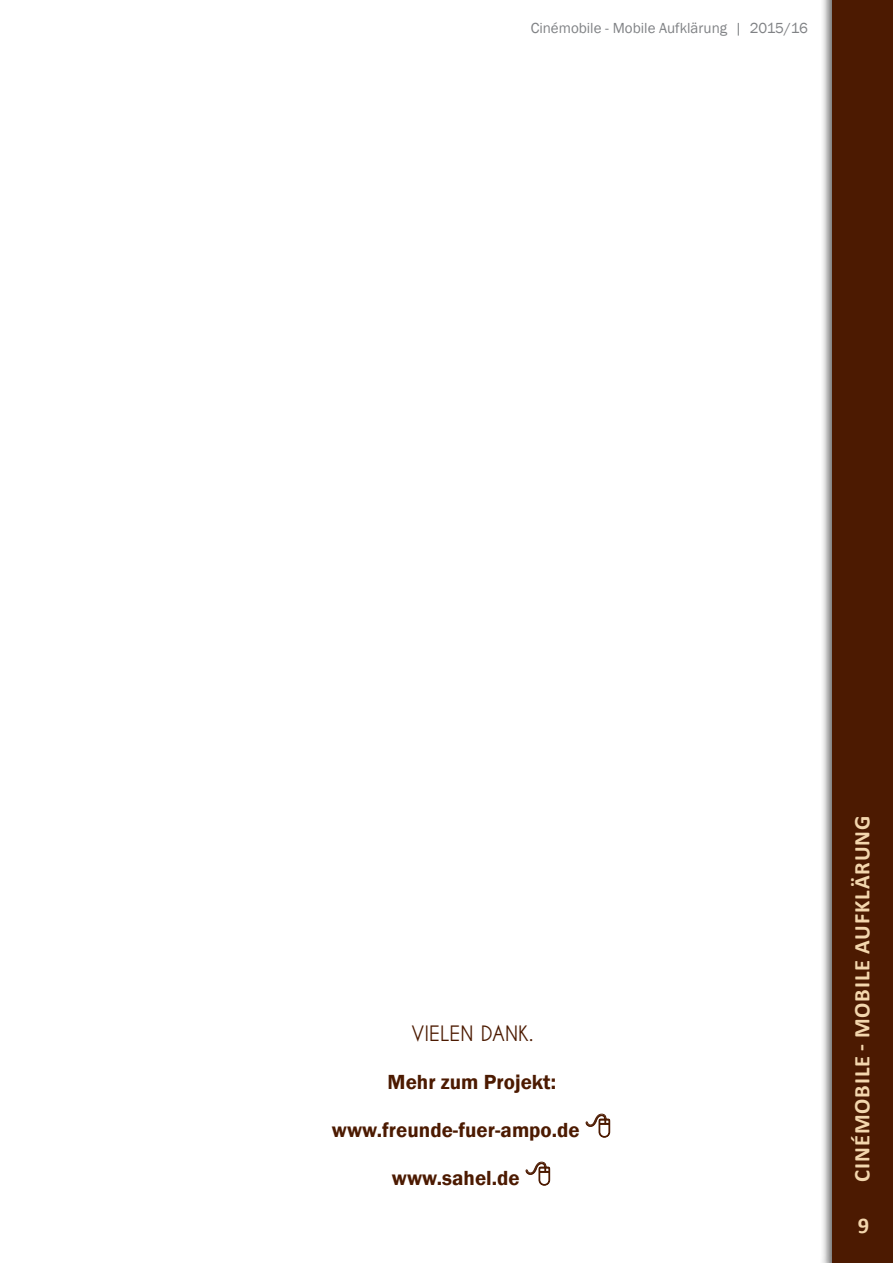
<style>
.page{position:relative;width:893px;height:1263px;background:#fff}
.page>*{position:absolute;margin:0;border:0;box-sizing:border-box;transform-origin:0 0}
.t1{font:700 22.5px "Calibri";letter-spacing:.04em;color:#f3d6ad}
.Fließtext{font:600 21px "Franklin Gothic";color:#4c1a01}
.Überschrift_2{font:700 21px "Caviar Dreams";color:#4c1a01}
.t2{font:15px "Franklin Gothic";color:#808285}
</style>
<div class="page">
<div style="left:821px;top:0;width:72px;height:1263px;background:#000;opacity:.6"></div>
<div style="left:832px;top:0;width:61px;height:1263px;background:#4c1a01"></div>
<svg style="left:585px;top:1113px;width:25px;height:25px"></svg>
<svg style="left:525px;top:1161px;width:25px;height:25px"></svg>
<p class="t2" style="left:531px;top:18px;width:279px">Cinémobile - Mobile Aufklärung | 2015/16</p>
<p class="Überschrift_2" style="left:411px;top:1021px;width:123px">VIELEN DANK.</p>
<p class="Fließtext" style="left:388px;top:1069px;width:170px">Mehr zum Projekt:</p>
<p class="Fließtext" style="left:332px;top:1117px;width:249px">www.freunde-fuer-ampo.de</p>
<p class="Fließtext" style="left:392px;top:1165px;width:129px">www.sahel.de</p>
<p class="t1" style="left:848px;top:1182px;width:368px;rotate:-90deg">Cinémobile - Mobile Aufklärung</p>
<p class="t1" style="left:858px;top:1211px;width:13px">9</p>
</div>
